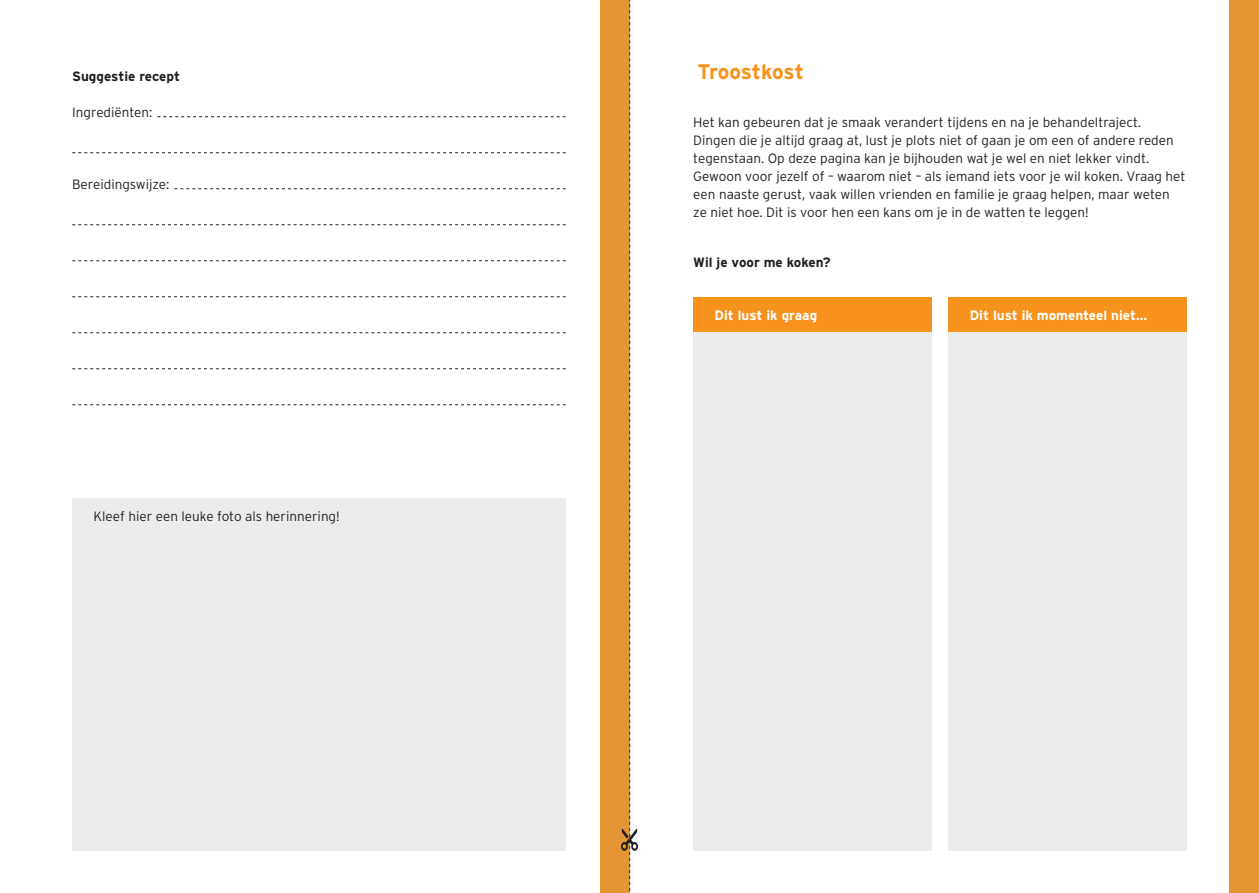
<style>
.page{position:relative;width:1259px;height:893px;background:#fff}
.page>*{position:absolute;margin:0;border:0;box-sizing:border-box;transform-origin:0 0}
.Paragraph_Style_1{font:700 21px "Interstate";letter-spacing:-.01em;color:#f7931d}
.Paragraph_Style_1-2{font:300 13.5px/18px "Interstate";color:#231f20}
.Paragraph_Style_1-3{font:700 13.5px "Interstate";color:#fff}
.Paragraph_Style_1-4{font:700 13.5px "Interstate";color:#231f20}
</style>
<div class="page">
<div style="left:72px;top:497px;width:494px;height:353px;background:#ececee"></div>
<svg style="left:157px;top:116px;width:409px;height:1px"></svg>
<svg style="left:72px;top:152px;width:494px;height:1px"></svg>
<svg style="left:174px;top:188px;width:392px;height:1px"></svg>
<svg style="left:72px;top:224px;width:494px;height:1px"></svg>
<svg style="left:72px;top:260px;width:494px;height:1px"></svg>
<svg style="left:72px;top:296px;width:494px;height:1px"></svg>
<svg style="left:72px;top:332px;width:494px;height:1px"></svg>
<svg style="left:72px;top:368px;width:494px;height:1px"></svg>
<svg style="left:72px;top:404px;width:494px;height:1px"></svg>
<div style="left:600px;top:0;width:29px;height:893px;background:#e69535"></div>
<div style="left:1229px;top:0;width:30px;height:893px;background:#e69535"></div>
<div style="left:693px;top:298px;width:238px;height:34px;background:#f7931d"></div>
<div style="left:948px;top:298px;width:238px;height:34px;background:#f7931d"></div>
<div style="left:693px;top:332px;width:238px;height:518px;background:#ececee"></div>
<div style="left:948px;top:332px;width:238px;height:518px;background:#ececee"></div>
<svg style="left:621px;top:0;width:17px;height:893px"></svg>
<p class="Paragraph_Style_1-4" style="left:72px;top:68px;width:109px">Suggestie recept</p>
<p class="Paragraph_Style_1-2" style="left:72px;top:103px;width:82px">Ingrediënten:</p>
<p class="Paragraph_Style_1-2" style="left:72px;top:175px;width:99px">Bereidingswijze:</p>
<p class="Paragraph_Style_1-2" style="left:94px;top:507px;width:248px">Kleef hier een leuke foto als herinnering!</p>
<p class="Paragraph_Style_1" style="left:697px;top:58px;width:108px">Troostkost</p>
<p class="Paragraph_Style_1-2" style="left:693px;top:113px;width:494px">Het kan gebeuren dat je smaak verandert tijdens en na je behandeltraject.<br>Dingen die je altijd graag at, lust je plots niet of gaan je om een of andere reden tegenstaan. Op deze pagina kan je bijhouden wat je wel en niet lekker vindt.<br>Gewoon voor jezelf of – waarom niet – als iemand iets voor je wil koken. Vraag het een naaste gerust, vaak willen vrienden en familie je graag helpen, maar weten ze niet hoe. Dit is voor hen een kans om je in de watten te leggen!</p>
<p class="Paragraph_Style_1-4" style="left:693px;top:254px;width:139px">Wil je voor me koken?</p>
<p class="Paragraph_Style_1-3" style="left:714px;top:307px;width:104px">Dit lust ik graag</p>
<p class="Paragraph_Style_1-3" style="left:969px;top:307px;width:179px">Dit lust ik momenteel niet…</p>
</div>
